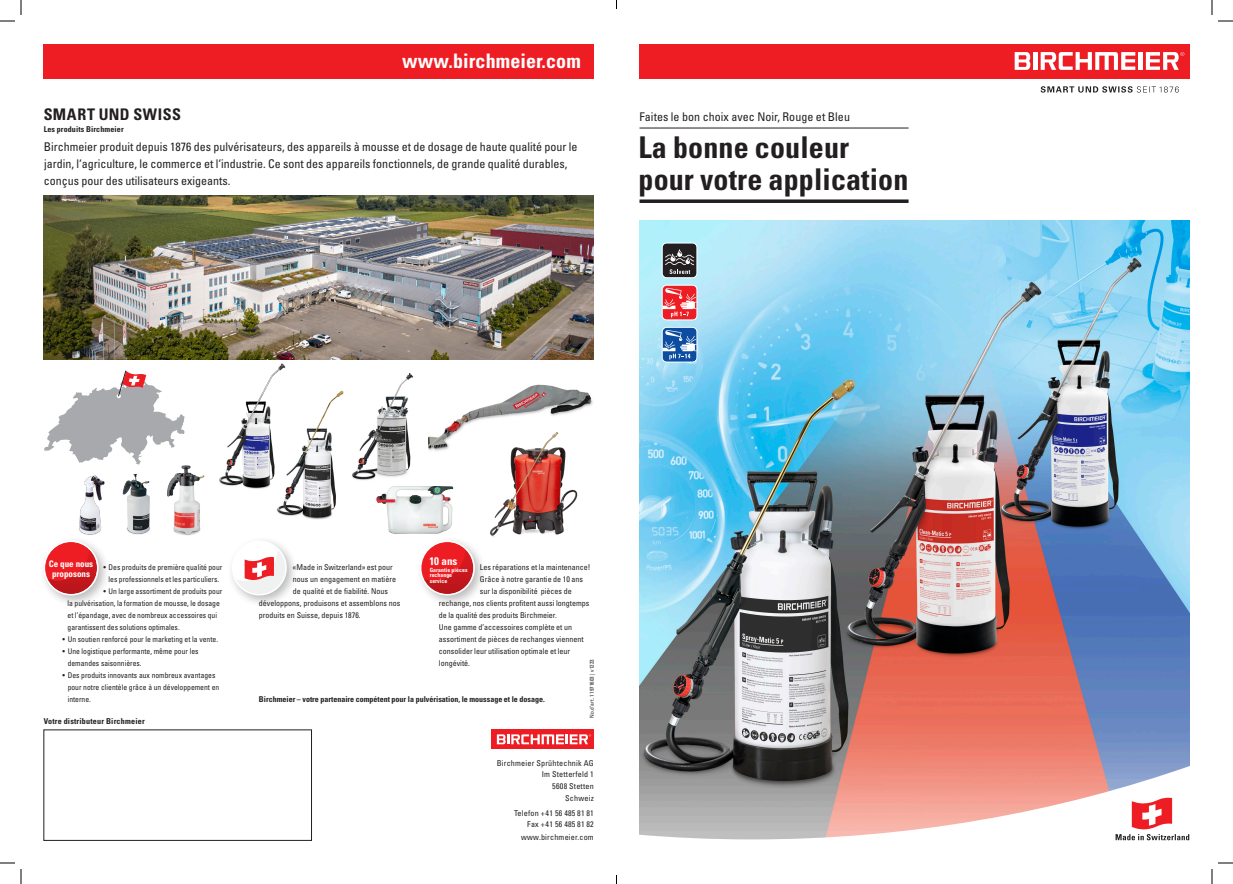
<style>
.page{position:relative;width:1233px;height:884px;background:#fff}
.page>*{position:absolute;margin:0;border:0;box-sizing:border-box;transform-origin:0 0}
.t1{font:700 condensed 30px/32px "Univers LT Std";letter-spacing:.005em;color:#231f20}
.t2{font:700 condensed 20px "Univers LT Std";letter-spacing:.005em;color:#fff}
.t3{font:700 condensed 16px "Univers LT Std";letter-spacing:.035em;color:#231f20}
.t4{font:condensed 12px/17px "Univers LT Std";color:#231f20}
.t5{font:700 condensed 11px "Univers LT Std";color:#fff}
.t6{font:700 condensed 9px/10px "Univers LT Std";color:#fff;text-align:center}
.t7{font:condensed 8.1px/11.6px "Univers LT Std";letter-spacing:.025em;color:#231f20;text-align:right}
.t8{font:700 condensed 8.1px "Univers LT Std";letter-spacing:.025em;color:#231f20}
.t9{font:condensed 8px "Univers LT Std";color:#231f20}
.t10{font:700 condensed 8px "Univers LT Std";color:#231f20}
.t11{font:condensed 7.8px/12px "Univers LT Std";color:#231f20}
.t12{font:700 condensed 5.8px/5.6px "Univers LT Std";letter-spacing:.01em;color:#fff}
.t13{font:condensed 5.5px "Univers LT Std";letter-spacing:.025em;color:#231f20}
</style>
<div class="page">
<img style="left:639px;top:220px;width:550px;height:544px">
<div style="left:44px;top:44px;width:550px;height:34px;background:#ee1d23"></div>
<svg style="left:661px;top:285px;width:36px;height:35px"></svg>
<svg style="left:661px;top:327px;width:36px;height:36px"></svg>
<svg style="left:661px;top:242px;width:36px;height:36px"></svg>
<div style="left:491px;top:730px;width:103px;height:19px;background:#ee1d23"></div>
<svg style="left:497px;top:734px;width:94px;height:10px"></svg>
<div style="left:415px;top:536px;width:72px;height:72px;background:#231f20;opacity:.3"></div>
<svg style="left:421px;top:542px;width:52px;height:52px;background:#e1474c"></svg>
<div style="left:420px;top:540px;width:55px;height:55px;border:2px solid #fff;border-radius:50%"></div>
<div style="left:39px;top:536px;width:72px;height:72px;background:#231f20;opacity:.3"></div>
<svg style="left:44px;top:542px;width:53px;height:52px;background:#e14a4e"></svg>
<div style="left:44px;top:540px;width:55px;height:55px;border:2px solid #fff;border-radius:50%"></div>
<div style="left:227px;top:536px;width:72px;height:72px;background:#231f20;opacity:.3"></div>
<svg style="left:232px;top:541px;width:54px;height:54px"></svg>
<div style="left:639px;top:44px;width:550px;height:34px;background:#ee1d23"></div>
<hr style="left:1138px;top:52px;width:4px;height:18px;background:#fff">
<hr style="left:1033px;top:52px;width:4px;height:18px;background:#fff">
<svg style="left:1040px;top:52px;width:95px;height:18px"></svg>
<svg style="left:1014px;top:52px;width:16px;height:18px"></svg>
<svg style="left:1145px;top:52px;width:39px;height:18px"></svg>
<svg style="left:1040px;top:86px;width:138px;height:7px"></svg>
<svg style="left:639px;top:764px;width:551px;height:77px"></svg>
<svg style="left:1115px;top:798px;width:74px;height:42px"></svg>
<img style="left:44px;top:195px;width:550px;height:164px">
<hr style="left:639px;top:128px;width:269px;height:1px;background:#231f20">
<svg style="left:639px;top:199px;width:269px;height:4px"></svg>
<img style="left:428px;top:384px;width:165px;height:67px">
<img style="left:481px;top:426px;width:98px;height:122px">
<img style="left:216px;top:355px;width:79px;height:134px">
<img style="left:352px;top:373px;width:61px;height:107px">
<img style="left:275px;top:390px;width:69px;height:130px">
<img style="left:376px;top:486px;width:83px;height:53px">
<img style="left:79px;top:475px;width:26px;height:60px">
<img style="left:167px;top:465px;width:38px;height:71px">
<svg style="left:44px;top:371px;width:141px;height:94px"></svg>
<img style="left:122px;top:474px;width:28px;height:61px">
<svg style="left:1218px;top:20px;width:15px;height:2px"></svg>
<svg style="left:1218px;top:862px;width:15px;height:2px"></svg>
<svg style="left:0;top:0;width:22px;height:22px"></svg>
<svg style="left:0;top:862px;width:22px;height:22px"></svg>
<svg style="left:1211px;top:0;width:1px;height:15px"></svg>
<svg style="left:1211px;top:869px;width:1px;height:15px"></svg>
<h3 class="t3" style="left:44px;top:104px;width:139px">SMART UND SWISS</h3>
<p class="t10" style="left:44px;top:124px;width:81px">Les produits Birchmeier</p>
<h2 class="t2" style="left:402px;top:48px;width:180px">www.birchmeier.com</h2>
<p class="t4" style="left:44px;top:138px;width:535px">Birchmeier produit depuis 1876 des pulvérisateurs, des appareils à mousse et de dosage de haute qualité pour le jardin, l‘agriculture, le commerce et l‘industrie. Ce sont des appareils fonctionnels, de grande qualité durables, conçus pour des utilisateurs exigeants.</p>
<h3 class="t4" style="left:639px;top:108px;width:212px">Faites le bon choix avec Noir, Rouge et Bleu</h3>
<h1 class="t1" style="left:638px;top:131px;width:271px">La bonne couleur pour votre application</h1>
<p class="t6" style="left:49px;top:558px;width:46px">Ce que nous proposons</p>
<h3 class="t5" style="left:429px;top:554px;width:30px">10 ans</h3>
<p class="t9" style="left:293px;top:562px;width:101px">«Made in Switzerland» est pour</p>
<p class="t9" style="left:293px;top:574px;width:105px">nous un engagement en matière</p>
<p class="t9" style="left:293px;top:586px;width:97px">de qualité et de fiabilité. Nous</p>
<p class="t9" style="left:259px;top:598px;width:143px">développons, produisons et assemblons nos</p>
<p class="t9" style="left:259px;top:610px;width:103px">produits en Suisse, depuis 1876.</p>
<p class="t9" style="left:480px;top:562px;width:112px">Les réparations et la maintenance!</p>
<p class="t9" style="left:480px;top:574px;width:105px">Grâce à notre garantie de 10 ans</p>
<p class="t9" style="left:480px;top:586px;width:93px">sur la disponibilité pièces de</p>
<p class="t9" style="left:439px;top:598px;width:152px">rechange, nos clients profitent aussi longtemps</p>
<p class="t9" style="left:439px;top:610px;width:119px">de la qualité des produits Birchmeier.</p>
<p class="t9" style="left:439px;top:622px;width:135px">Une gamme d’accessoires complète et un</p>
<p class="t9" style="left:439px;top:634px;width:146px">assortiment de pièces de rechanges viennent</p>
<p class="t9" style="left:439px;top:646px;width:133px">consolider leur utilisation optimale et leur</p>
<p class="t9" style="left:439px;top:658px;width:33px">longévité.</p>
<p class="t11" style="left:104px;top:561px;width:120px;text-align:center">• Des produits de première qualité pour les professionnels et les particuliers.</p>
<p class="t11" style="left:68px;top:585px;width:156px;text-indent:36px">• Un large assortiment de produits pour la pulvérisation, la formation de mousse, le dosage et l’épandage, avec de nombreux accessoires qui garantissent des solutions optimales.</p>
<p class="t11" style="left:63px;top:633px;width:157px">• Un soutien renforcé pour le marketing et la vente.</p>
<p class="t11" style="left:68px;top:645px;width:132px;text-indent:-5px">• Une logistique performante, même pour les demandes saisonnières.</p>
<p class="t11" style="left:68px;top:669px;width:153px;text-indent:-5px">• Des produits innovants aux nombreux avantages pour notre clientèle grâce à un développement en interne.</p>
<p class="t12" style="left:430px;top:567px;width:39px">Garantie pièces rechange service</p>
<p class="t13" style="left:588px;top:718px;width:60px;rotate:-90deg">No.d’art. 11971603 | v1223</p>
<p class="t10" style="left:259px;top:694px;width:287px">Birchmeier – votre partenaire compétent pour la pulvérisation, le moussage et le dosage.</p>
<p class="t8" style="left:44px;top:716px;width:103px">Votre distributeur Birchmeier</p>
<p class="t7" style="left:496px;top:757px;width:99px">Birchmeier Sprühtechnik AG<br>Im Stetterfeld 1<br>5608 Stetten<br>Schweiz</p>
<p class="t7" style="left:514px;top:807px;width:81px">Telefon +41 56 485 81 81<br>Fax +41 56 485 81 82</p>
<p class="t7" style="left:521px;top:831px;width:74px">www.birchmeier.com</p>
</div>
